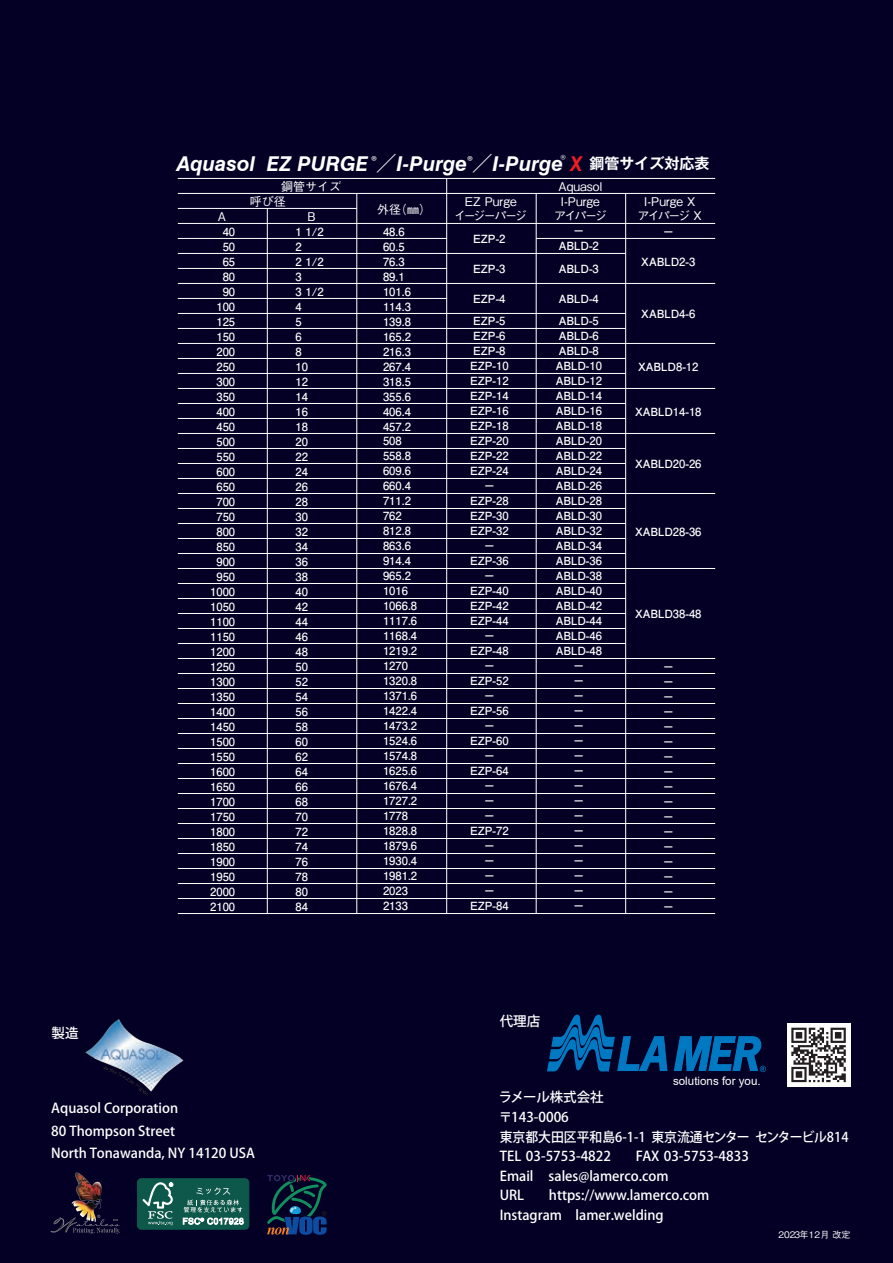
<style>
.page{position:relative;width:893px;height:1263px;background:#040025}
.page>*{position:absolute;margin:0;border:0;box-sizing:border-box;transform-origin:0 0}
.t1{font:italic 700 20.4px "Swiss 721 BT";color:#fff}
.t2{font:500 13.5px/19.6px "Koz Go Pro";color:#fff}
.t3{font:500 12px/15.6px "Gothic BBB Pro";color:#fff}
.t4{font:500 12px/13.5px "Gothic BBB Pro";letter-spacing:-.1em;color:#fff;text-align:center}
.t5{font:500 12px/13.5px "Gothic BBB Pro";letter-spacing:-.05em;color:#fff;text-align:center}
.t6{font:11.55px "Arial";color:#fff}
.t7{font:700 11.25px/15px "Futo Go B101 Pro";color:#fff}
.t8{font:500 9px "Gothic BBB Pro";color:#fff}
.s1{font-family:"Koz Go Pro";font-weight:400;font-style:normal}
.s2{color:#ee1d23}
.s3{font-family:"Gothic MB101 Pro De";font-style:normal;font-size:15px}
</style>
<div class="page">
<img style="left:85px;top:1019px;width:99px;height:76px">
<svg style="left:547px;top:1014px;width:219px;height:58px"></svg>
<hr style="left:178px;top:238px;width:269px;height:1px;background:#fff">
<hr style="left:178px;top:223px;width:537px;height:1px;background:#fff">
<hr style="left:178px;top:208px;width:179px;height:1px;background:#fff">
<hr style="left:178px;top:193px;width:537px;height:1px;background:#fff">
<hr style="left:178px;top:178px;width:537px;height:1px;background:#fff">
<hr style="left:178px;top:253px;width:448px;height:1px;background:#fff">
<hr style="left:178px;top:268px;width:269px;height:1px;background:#fff">
<hr style="left:178px;top:283px;width:537px;height:1px;background:#fff">
<hr style="left:178px;top:298px;width:269px;height:1px;background:#fff">
<hr style="left:178px;top:313px;width:448px;height:1px;background:#fff">
<hr style="left:178px;top:328px;width:448px;height:1px;background:#fff">
<hr style="left:178px;top:343px;width:537px;height:1px;background:#fff">
<hr style="left:178px;top:358px;width:448px;height:1px;background:#fff">
<hr style="left:178px;top:373px;width:448px;height:1px;background:#fff">
<hr style="left:178px;top:388px;width:537px;height:1px;background:#fff">
<hr style="left:178px;top:403px;width:448px;height:1px;background:#fff">
<hr style="left:178px;top:418px;width:448px;height:1px;background:#fff">
<hr style="left:178px;top:433px;width:537px;height:1px;background:#fff">
<hr style="left:178px;top:448px;width:448px;height:1px;background:#fff">
<hr style="left:178px;top:463px;width:448px;height:1px;background:#fff">
<hr style="left:178px;top:478px;width:448px;height:1px;background:#fff">
<hr style="left:178px;top:493px;width:537px;height:1px;background:#fff">
<hr style="left:178px;top:508px;width:448px;height:1px;background:#fff">
<hr style="left:178px;top:523px;width:448px;height:1px;background:#fff">
<hr style="left:178px;top:538px;width:448px;height:1px;background:#fff">
<hr style="left:178px;top:553px;width:448px;height:1px;background:#fff">
<hr style="left:178px;top:568px;width:537px;height:1px;background:#fff">
<hr style="left:178px;top:583px;width:448px;height:1px;background:#fff">
<hr style="left:178px;top:598px;width:448px;height:1px;background:#fff">
<hr style="left:178px;top:613px;width:448px;height:1px;background:#fff">
<hr style="left:178px;top:628px;width:448px;height:1px;background:#fff">
<hr style="left:178px;top:643px;width:448px;height:1px;background:#fff">
<hr style="left:178px;top:658px;width:537px;height:1px;background:#fff">
<hr style="left:178px;top:673px;width:537px;height:1px;background:#fff">
<hr style="left:178px;top:688px;width:537px;height:1px;background:#fff">
<hr style="left:178px;top:703px;width:537px;height:1px;background:#fff">
<hr style="left:178px;top:718px;width:537px;height:1px;background:#fff">
<hr style="left:178px;top:733px;width:537px;height:1px;background:#fff">
<hr style="left:178px;top:748px;width:537px;height:1px;background:#fff">
<hr style="left:178px;top:763px;width:537px;height:1px;background:#fff">
<hr style="left:178px;top:778px;width:537px;height:1px;background:#fff">
<hr style="left:178px;top:793px;width:537px;height:1px;background:#fff">
<hr style="left:178px;top:808px;width:537px;height:1px;background:#fff">
<hr style="left:178px;top:823px;width:537px;height:1px;background:#fff">
<hr style="left:178px;top:838px;width:537px;height:1px;background:#fff">
<hr style="left:178px;top:853px;width:537px;height:1px;background:#fff">
<hr style="left:178px;top:868px;width:537px;height:1px;background:#fff">
<hr style="left:178px;top:883px;width:537px;height:1px;background:#fff">
<hr style="left:178px;top:898px;width:537px;height:1px;background:#fff">
<hr style="left:178px;top:913px;width:537px;height:1px;background:#fff">
<hr style="left:267px;top:208px;width:1px;height:705px;background:#fff">
<hr style="left:357px;top:193px;width:1px;height:720px;background:#fff">
<hr style="left:446px;top:178px;width:1px;height:735px;background:#fff">
<hr style="left:536px;top:193px;width:1px;height:720px;background:#fff">
<hr style="left:625px;top:193px;width:1px;height:720px;background:#fff">
<hr style="left:536px;top:238px;width:179px;height:1px;background:#fff">
<div style="left:787px;top:1023px;width:63px;height:64px;background:#fff"></div>
<svg style="left:791px;top:1028px;width:55px;height:54px"></svg>
<svg style="left:267px;top:1175px;width:60px;height:60px"></svg>
<div style="left:137px;top:1179px;width:112px;height:50px;background:#0d584b;border-radius:4px"></div>
<div style="left:137px;top:1178px;width:112px;height:51px;border:1px solid #0d584b;border-radius:4px"></div>
<svg style="left:142px;top:1182px;width:31px;height:43px"></svg>
<svg style="left:184px;top:1187px;width:58px;height:25px"></svg>
<svg style="left:183px;top:1218px;width:61px;height:6px"></svg>
<img style="left:72px;top:1172px;width:48px;height:54px">
<h1 class="t1" style="left:177px;top:151px;width:534px">Aquasol EZ PURGE <sup>®</sup><span class="s1">／</span>I-Purge <sup>®</sup><span class="s1">／</span>I-Purge<sup>®</sup><span class="s2">X</span> <span class="s3">鋼管サイズ対応表</span></h1>
<p class="t2" style="left:52px;top:1023px;width:28px">製造</p>
<p class="t3" style="left:281px;top:177px;width:61px">鋼管サイズ</p>
<p class="t3" style="left:558px;top:177px;width:46px">Aquasol<br>I-Purge</p>
<p class="t3" style="left:554px;top:206px;width:54px">アイパージ</p>
<p class="t7" style="left:295px;top:222px;width:30px">1 1/2<br>2<br>2 1/2<br>3<br>3 1/2<br>4<br>5<br>6<br>8<br>10<br>12<br>14<br>16<br>18<br>20<br>22<br>24<br>26<br>28<br>30<br>32<br>34<br>36<br>38<br>40<br>42<br>44<br>46<br>48<br>50<br>52<br>54<br>56<br>58<br>60<br>62<br>64<br>66<br>68<br>70<br>72<br>74<br>76<br>78<br>80<br>84</p>
<p class="t7" style="left:383px;top:222px;width:36px">48.6<br>60.5<br>76.3<br>89.1<br>101.6<br>114.3<br>139.8<br>165.2<br>216.3<br>267.4<br>318.5<br>355.6<br>406.4<br>457.2<br>508<br>558.8<br>609.6<br>660.4<br>711.2<br>762<br>812.8<br>863.6<br>914.4<br>965.2<br>1016<br>1066.8<br>1117.6<br>1168.4<br>1219.2<br>1270<br>1320.8<br>1371.6<br>1422.4<br>1473.2<br>1524.6<br>1574.8<br>1625.6<br>1676.4<br>1727.2<br>1778<br>1828.8<br>1879.6<br>1930.4<br>1981.2<br>2023<br>2133</p>
<p class="t7" style="left:473px;top:230px;width:34px">EZP-2</p>
<p class="t3" style="left:250px;top:192px;width:37px">呼び径</p>
<p class="t3" style="left:377px;top:200px;width:55px">外径（㎜）</p>
<p class="t4" style="left:454px;top:193px;width:74px">EZ Purge<br>イージーパージ</p>
<p class="t3" style="left:218px;top:207px;width:10px">A</p>
<p class="t3" style="left:307px;top:207px;width:10px">B</p>
<p class="t7" style="left:210px;top:222px;width:27px;text-align:right">40<br>50<br>65<br>80<br>90<br>100<br>125<br>150<br>200<br>250<br>300<br>350<br>400<br>450<br>500<br>550<br>600<br>650<br>700<br>750<br>800<br>850<br>900<br>950<br>1000<br>1050<br>1100<br>1150<br>1200<br>1250<br>1300<br>1350<br>1400<br>1450<br>1500<br>1550<br>1600<br>1650<br>1700<br>1750<br>1800<br>1850<br>1900<br>1950<br>2000<br>2100</p>
<p class="t7" style="left:559px;top:222px;width:42px;text-align:center">－<br>ABLD-2</p>
<p class="t7" style="left:559px;top:259px;width:42px">ABLD-3</p>
<p class="t7" style="left:559px;top:286px;width:42px;line-height:22.5px">ABLD-4<br>ABLD-5</p>
<p class="t7" style="left:556px;top:327px;width:48px;text-align:center">ABLD-6<br>ABLD-8<br>ABLD-10<br>ABLD-12<br>ABLD-14<br>ABLD-16<br>ABLD-18<br>ABLD-20<br>ABLD-22<br>ABLD-24<br>ABLD-26<br>ABLD-28<br>ABLD-30<br>ABLD-32<br>ABLD-34<br>ABLD-36<br>ABLD-38<br>ABLD-40<br>ABLD-42<br>ABLD-44<br>ABLD-46<br>ABLD-48－<br>－<br>－<br>－<br>－<br>－<br>－<br>－<br>－<br>－<br>－<br>－<br>－<br>－<br>－<br>－<br>－</p>
<p class="t7" style="left:473px;top:260px;width:34px">EZP-3</p>
<p class="t7" style="left:473px;top:286px;width:34px;line-height:22.5px">EZP-4<br>EZP-5</p>
<p class="t7" style="left:470px;top:327px;width:40px;text-align:center">EZP-6<br>EZP-8<br>EZP-10<br>EZP-12<br>EZP-14<br>EZP-16<br>EZP-18<br>EZP-20<br>EZP-22<br>EZP-24－<br>EZP-28<br>EZP-30<br>EZP-32－<br>EZP-36－<br>EZP-40<br>EZP-42<br>EZP-44－<br>EZP-48－<br>EZP-52－<br>EZP-56－<br>EZP-60－<br>EZP-64－<br>－<br>－<br>EZP-72－<br>－<br>－<br>－<br>EZP-84</p>
<p class="t5" style="left:637px;top:193px;width:66px">I-Purge Xアイパージ X</p>
<p class="t7" style="left:663px;top:222px;width:13px">－</p>
<p class="t7" style="left:641px;top:252px;width:55px">XABLD2-3</p>
<p class="t7" style="left:641px;top:305px;width:55px">XABLD4-6</p>
<p class="t7" style="left:638px;top:357px;width:62px">XABLD8-12</p>
<p class="t7" style="left:635px;top:402px;width:68px">XABLD14-18</p>
<p class="t7" style="left:635px;top:455px;width:68px">XABLD20-26</p>
<p class="t7" style="left:635px;top:522px;width:68px">XABLD28-36</p>
<p class="t7" style="left:635px;top:605px;width:68px">XABLD38-48</p>
<p class="t7" style="left:663px;top:657px;width:13px;text-align:justify">－－－－－－－－－－－－－－－－－</p>
<p class="t2" style="left:500px;top:1012px;width:42px">代理店</p>
<p class="t6" style="left:673px;top:1073px;width:89px">solutions for you.</p>
<p class="t2" style="left:51px;top:1097px;width:205px;line-height:22.5px">Aquasol Corporation<br>80 Thompson Street<br>North Tonawanda, NY 14120 USA</p>
<p class="t2" style="left:499px;top:1088px;width:351px">ラメール株式会社<br>〒143-0006<br>東京都大田区平和島6-1-1 東京流通センター センタービル814<br>TEL 03-5753-4822　 FAX 03-5753-4833<br>Email sales@lamerco.com<br>URL</p>
<p class="t2" style="left:500px;top:1186px;width:211px;text-indent:49px">https://www.lamerco.com<br>Instagram　lamer.welding</p>
<p class="t8" style="left:778px;top:1227px;width:74px">2023年12月 改定</p>
</div>
